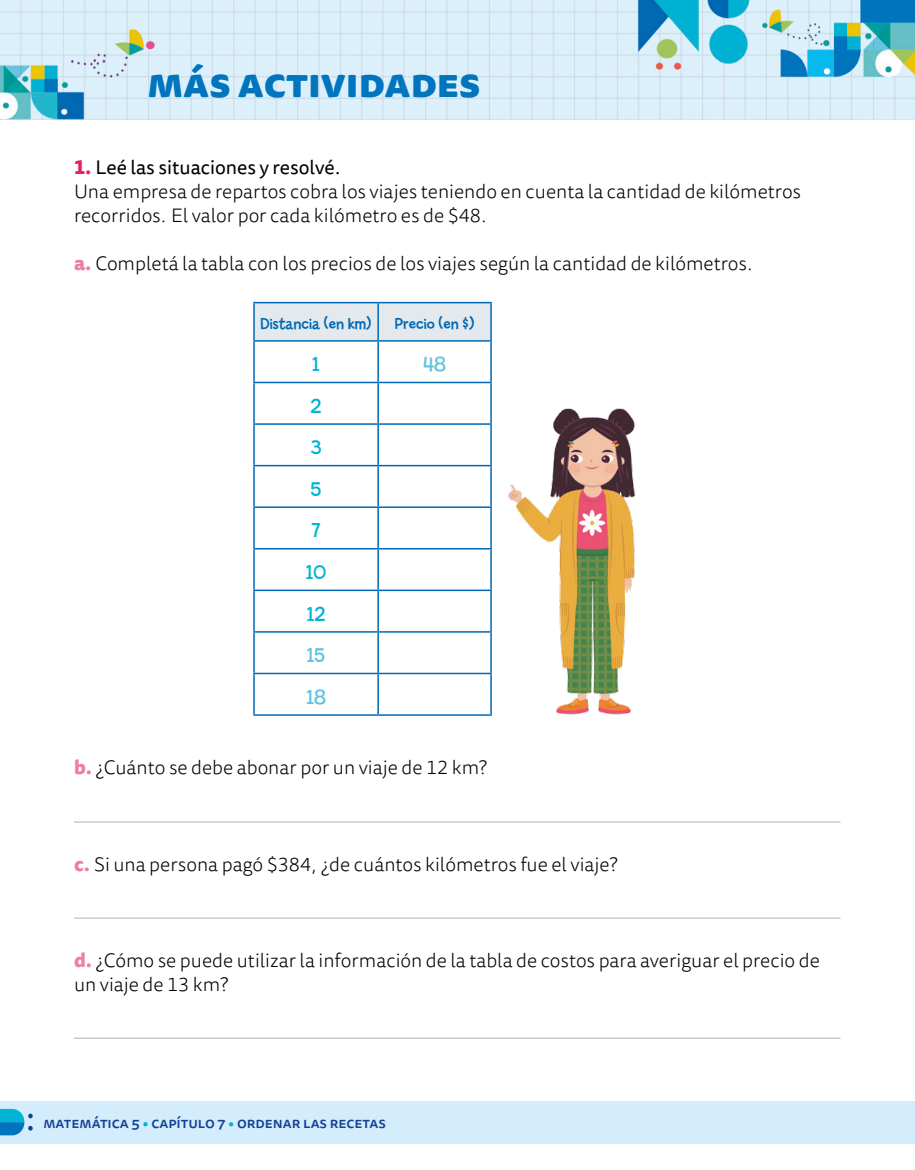
<style>
.page{position:relative;width:915px;height:1170px;background:#fff}
.page>*{position:absolute;margin:0;border:0;box-sizing:border-box;transform-origin:0 0}
.t1{font:800 39px "Tisa Sans Pro";color:#0075be;scale:1.04 1}
.Subconsigna_abc{font:21px "Billy";color:#00b4d4}
.Subconsigna_abc-2{font:21px "Billy";color:#60c3de}
.Subconsigna_abc-3{font:300 19.5px/24px "Tisa Sans Pro";color:#000}
.Subconsigna_sin_nada{font:300 19.5px/24px "Tisa Sans Pro";color:#000}
.Consigna_123_evaluac{font:19.5px "Tisa Sans Pro";color:#000}
.Tabla_GR_manuscrita{font:16.5px "Billy";color:#0068b4}
.folio_Mas_actividade{font:500 15px "Tisa Sans Pro";color:#144194}
.s1{font-weight:800;color:#e7205e}
.s2{font-weight:800;color:#ef7da6}
.s3{color:#00b4d4}
</style>
<div class="page">
<div style="left:0;top:1100px;width:914px;height:43px;background:#d3edfc"></div>
<img style="left:0;top:0;width:914px;height:119px">
<hr style="left:74px;top:821px;width:766px;height:1px;background:#b2b2b2">
<hr style="left:74px;top:917px;width:766px;height:1px;background:#b2b2b2">
<hr style="left:74px;top:1037px;width:766px;height:1px;background:#b2b2b2">
<svg style="left:255px;top:303px;width:235px;height:372px"></svg>
<hr style="left:253px;top:341px;width:2px;height:41px;background:#0068b4">
<hr style="left:253px;top:382px;width:125px;height:1px;background:#0068b4">
<hr style="left:253px;top:383px;width:2px;height:40px;background:#0068b4">
<hr style="left:378px;top:382px;width:113px;height:1px;background:#0068b4">
<hr style="left:253px;top:423px;width:125px;height:2px;background:#0068b4">
<hr style="left:253px;top:425px;width:2px;height:40px;background:#0068b4">
<hr style="left:378px;top:423px;width:113px;height:2px;background:#0068b4">
<hr style="left:253px;top:465px;width:125px;height:1px;background:#0068b4">
<hr style="left:253px;top:466px;width:2px;height:40px;background:#0068b4">
<hr style="left:378px;top:465px;width:113px;height:1px;background:#0068b4">
<hr style="left:253px;top:506px;width:125px;height:2px;background:#0068b4">
<hr style="left:253px;top:508px;width:2px;height:40px;background:#0068b4">
<hr style="left:378px;top:506px;width:113px;height:2px;background:#0068b4">
<hr style="left:253px;top:548px;width:125px;height:1px;background:#0068b4">
<hr style="left:253px;top:549px;width:2px;height:40px;background:#0068b4">
<hr style="left:378px;top:548px;width:113px;height:1px;background:#0068b4">
<hr style="left:253px;top:589px;width:125px;height:2px;background:#0068b4">
<hr style="left:253px;top:591px;width:2px;height:40px;background:#0068b4">
<hr style="left:378px;top:589px;width:113px;height:2px;background:#0068b4">
<hr style="left:253px;top:631px;width:125px;height:1px;background:#0068b4">
<hr style="left:253px;top:632px;width:2px;height:40px;background:#0068b4">
<hr style="left:378px;top:631px;width:113px;height:1px;background:#0068b4">
<hr style="left:253px;top:672px;width:125px;height:2px;background:#0068b4">
<hr style="left:253px;top:674px;width:2px;height:40px;background:#0068b4">
<hr style="left:378px;top:672px;width:113px;height:2px;background:#0068b4">
<hr style="left:253px;top:714px;width:125px;height:1px;background:#0068b4">
<hr style="left:378px;top:714px;width:113px;height:1px;background:#0068b4">
<hr style="left:378px;top:302px;width:113px;height:1px;background:#0068b4">
<hr style="left:378px;top:340px;width:113px;height:1px;background:#0068b4">
<hr style="left:377px;top:341px;width:2px;height:41px;background:#0068b4">
<hr style="left:490px;top:341px;width:1px;height:41px;background:#0068b4">
<hr style="left:377px;top:383px;width:2px;height:40px;background:#0068b4">
<hr style="left:490px;top:383px;width:1px;height:40px;background:#0068b4">
<hr style="left:377px;top:425px;width:2px;height:40px;background:#0068b4">
<hr style="left:490px;top:425px;width:1px;height:40px;background:#0068b4">
<hr style="left:377px;top:466px;width:2px;height:40px;background:#0068b4">
<hr style="left:490px;top:466px;width:1px;height:40px;background:#0068b4">
<hr style="left:377px;top:508px;width:2px;height:40px;background:#0068b4">
<hr style="left:490px;top:508px;width:1px;height:40px;background:#0068b4">
<hr style="left:377px;top:549px;width:2px;height:40px;background:#0068b4">
<hr style="left:490px;top:549px;width:1px;height:40px;background:#0068b4">
<hr style="left:377px;top:591px;width:2px;height:40px;background:#0068b4">
<hr style="left:490px;top:591px;width:1px;height:40px;background:#0068b4">
<hr style="left:377px;top:632px;width:2px;height:40px;background:#0068b4">
<hr style="left:490px;top:632px;width:1px;height:40px;background:#0068b4">
<hr style="left:377px;top:674px;width:2px;height:40px;background:#0068b4">
<hr style="left:490px;top:674px;width:1px;height:40px;background:#0068b4">
<hr style="left:253px;top:302px;width:125px;height:1px;background:#0068b4">
<hr style="left:253px;top:303px;width:2px;height:37px;background:#0068b4">
<hr style="left:377px;top:303px;width:2px;height:37px;background:#0068b4">
<hr style="left:490px;top:303px;width:1px;height:37px;background:#0068b4">
<hr style="left:253px;top:340px;width:125px;height:1px;background:#0068b4">
<img style="left:508px;top:408px;width:128px;height:307px">
<svg style="left:0;top:1108px;width:33px;height:27px"></svg>
<p class="t1" style="left:147px;top:54px;width:321px">más actividades</p>
<p class="Consigna_123_evaluac" style="left:74px;top:154px;width:269px"><span class="s1">1.</span> Leé las situaciones y resolvé.</p>
<p class="Subconsigna_sin_nada" style="left:74px;top:180px;width:728px">Una empresa de repartos cobra los viajes teniendo en cuenta la cantidad de kilómetros recorridos. El valor por cada kilómetro es de $48.</p>
<p class="Subconsigna_abc-3" style="left:74px;top:252px;width:681px"><span class="s2">a.</span> Completá la tabla con los precios de los viajes según la cantidad de kilómetros.</p>
<p class="Tabla_GR_manuscrita" style="left:260px;top:315px;width:113px">Distancia (en km)</p>
<p class="Tabla_GR_manuscrita" style="left:395px;top:315px;width:81px">Precio (en $)</p>
<p class="Subconsigna_abc" style="left:312px;top:352px;width:9px">1</p>
<p class="Subconsigna_abc-2" style="left:423px;top:352px;width:24px">48</p>
<p class="Subconsigna_abc" style="left:310px;top:394px;width:12px">2</p>
<p class="Subconsigna_abc" style="left:310px;top:436px;width:12px">3</p>
<p class="Subconsigna_abc" style="left:311px;top:477px;width:12px">5</p>
<p class="Subconsigna_abc" style="left:311px;top:519px;width:11px">7</p>
<p class="Subconsigna_abc" style="left:306px;top:560px;width:22px">10</p>
<p class="Subconsigna_abc" style="left:307px;top:602px;width:20px">12</p>
<p class="Subconsigna_abc-2" style="left:307px;top:643px;width:20px">15</p>
<p class="Subconsigna_abc-2" style="left:306px;top:685px;width:21px">18</p>
<p class="Subconsigna_abc-3" style="left:74px;top:756px;width:414px"><span class="s2">b.</span> ¿Cuánto se debe abonar por un viaje de 12 km?</p>
<p class="Subconsigna_abc-3" style="left:74px;top:852px;width:544px"><span class="s2">c.</span> Si una persona pagó $384, ¿de cuántos kilómetros fue el viaje?</p>
<p class="Subconsigna_abc-3" style="left:74px;top:948px;width:747px"><span class="s2">d.</span> ¿Cómo se puede utilizar la información de la tabla de costos para averiguar el precio de un viaje de 13 km?</p>
<p class="folio_Mas_actividade" style="left:43px;top:1111px;width:304px">Matemática 5 <span class="s3">•</span> capítulo 7 <span class="s3">•</span> ORDENAR LAS RECETA</p>
<p class="folio_Mas_actividade" style="left:378px;top:1111px;width:9px">S</p>
</div>
